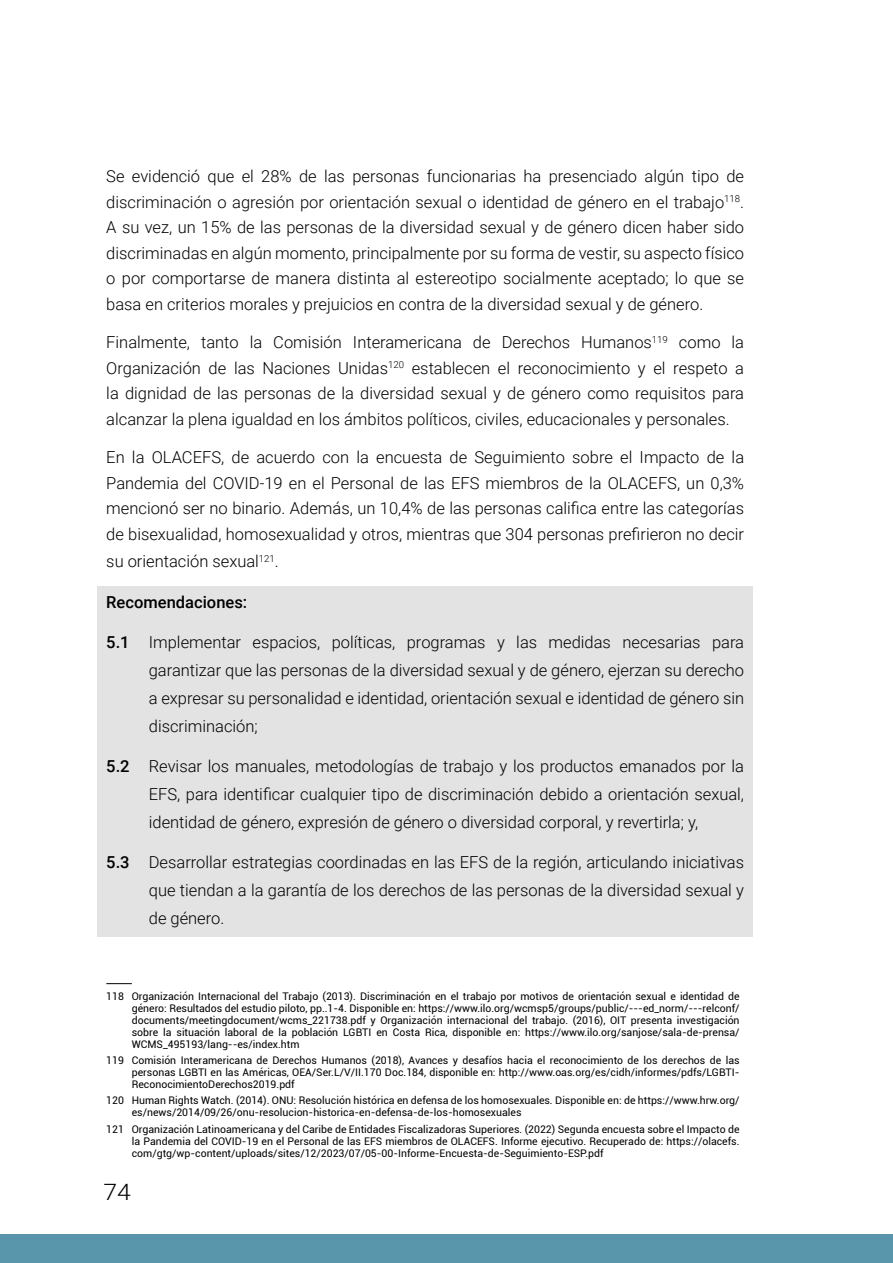
<style>
.page{position:relative;width:893px;height:1263px;background:#fff}
.page>*{position:absolute;margin:0;border:0;box-sizing:border-box;transform-origin:0 0}
.t1{font:300 22.5px "Roboto";color:#000;scale:1.1 1}
.t2{font:300 16.5px/25.5px "Roboto";color:#000;text-align:justify}
.t3{font:500 16.5px "Roboto";color:#000}
.t4{font:10.5px/12px "Roboto";color:#000;text-align:justify}
.s1{font-weight:500}
</style>
<div class="page">
<div style="left:97px;top:587px;width:656px;height:350px;background:#e3e3e3"></div>
<svg style="left:106px;top:983px;width:26px;height:1px"></svg>
<div style="left:0;top:1234px;width:893px;height:29px;background:#5996ab"></div>
<p class="t2" style="left:106px;top:163px;width:639px">Se evidenció que el 28% de las personas funcionarias ha presenciado algún tipo de discriminación o agresión por orientación sexual o identidad de género en el trabajo<sup>118</sup>.<br>A su vez, un 15% de las personas de la diversidad sexual y de género dicen haber sido discriminadas en algún momento, principalmente por su forma de vestir, su aspecto físico o por comportarse de manera distinta al estereotipo socialmente aceptado; lo que se basa en criterios morales y prejuicios en contra de la diversidad sexual y de género.</p>
<p class="t2" style="left:106px;top:329px;width:639px">Finalmente, tanto la Comisión Interamericana de Derechos Humanos<sup>119</sup> como la Organización de las Naciones Unidas<sup>120</sup> establecen el reconocimiento y el respeto a la dignidad de las personas de la diversidad sexual y de género como requisitos para alcanzar la plena igualdad en los ámbitos políticos, civiles, educacionales y personales.</p>
<p class="t2" style="left:106px;top:444px;width:639px">En la OLACEFS, de acuerdo con la encuesta de Seguimiento sobre el Impacto de la Pandemia del COVID-19 en el Personal de las EFS miembros de la OLACEFS, un 0,3% mencionó ser no binario. Además, un 10,4% de las personas califica entre las categorías de bisexualidad, homosexualidad y otros, mientras que 304 personas prefirieron no decir</p>
<p class="t2" style="left:106px;top:548px;width:174px">su orientación sexual<sup>121</sup>.</p>
<p class="t3" style="left:106px;top:590px;width:142px">Recomendaciones:</p>
<p class="t2" style="left:149px;top:628px;width:597px;line-height:27.8px;text-indent:-43px"><span class="s1">5.1</span> Implementar espacios, políticas, programas y las medidas necesarias para garantizar que las personas de la diversidad sexual y de género, ejerzan su derecho a expresar su personalidad e identidad, orientación sexual e identidad de género sin discriminación;</p>
<p class="t2" style="left:149px;top:752px;width:597px;line-height:27.8px;text-indent:-43px"><span class="s1">5.2</span> Revisar los manuales, metodologías de trabajo y los productos emanados por la EFS, para identificar cualquier tipo de discriminación debido a orientación sexual, identidad de género, expresión de género o diversidad corporal, y revertirla; y,</p>
<p class="t2" style="left:149px;top:848px;width:597px;line-height:27.8px;text-indent:-43px"><span class="s1">5.3</span> Desarrollar estrategias coordinadas en las EFS de la región, articulando iniciativas que tiendan a la garantía de los derechos de las personas de la diversidad sexual y de género.</p>
<p class="t4" style="left:132px;top:990px;width:609px;text-indent:-25px">118 Organización Internacional del Trabajo (2013). Discriminación en el trabajo por motivos de orientación sexual e identidad de género: Resultados del estudio piloto, pp..1-4. Disponible en: https://www.ilo.org/wcmsp5/groups/public/---ed_norm/---relconf/ documents/meetingdocument/wcms_221738.pdf y Organización internacional del trabajo. (2016), OIT presenta investigación sobre la situación laboral de la población LGBTI en Costa Rica, disponible en: https://www.ilo.org/sanjose/sala-de-prensa/ WCMS_495193/lang--es/index.htm</p>
<p class="t4" style="left:132px;top:1054px;width:609px;text-indent:-26px">119 Comisión Interamericana de Derechos Humanos (2018), Avances y desafíos hacia el reconocimiento de los derechos de las personas LGBTI en las Américas, OEA/Ser.L/V/II.170 Doc.184, disponible en: http://www.oas.org/es/cidh/informes/pdfs/LGBTI-ReconocimientoDerechos2019.pdf</p>
<p class="t4" style="left:132px;top:1094px;width:609px;text-indent:-26px">120 Human Rights Watch. (2014). ONU: Resolución histórica en defensa de los homosexuales. Disponible en: de https://www.hrw.org/ es/news/2014/09/26/onu-resolucion-historica-en-defensa-de-los-homosexuales</p>
<p class="t4" style="left:132px;top:1122px;width:609px;text-indent:-26px">121 Organización Latinoamericana y del Caribe de Entidades Fiscalizadoras Superiores. (2022) Segunda encuesta sobre el Impacto de la Pandemia del COVID-19 en el Personal de las EFS miembros de OLACEFS. Informe ejecutivo. Recuperado de: https://olacefs. com/gtg/wp-content/uploads/sites/12/2023/07/05-00-Informe-Encuesta-de-Seguimiento-ESP.pdf</p>
<h1 class="t1" style="left:103px;top:1176px;width:26px">74</h1>
</div>
